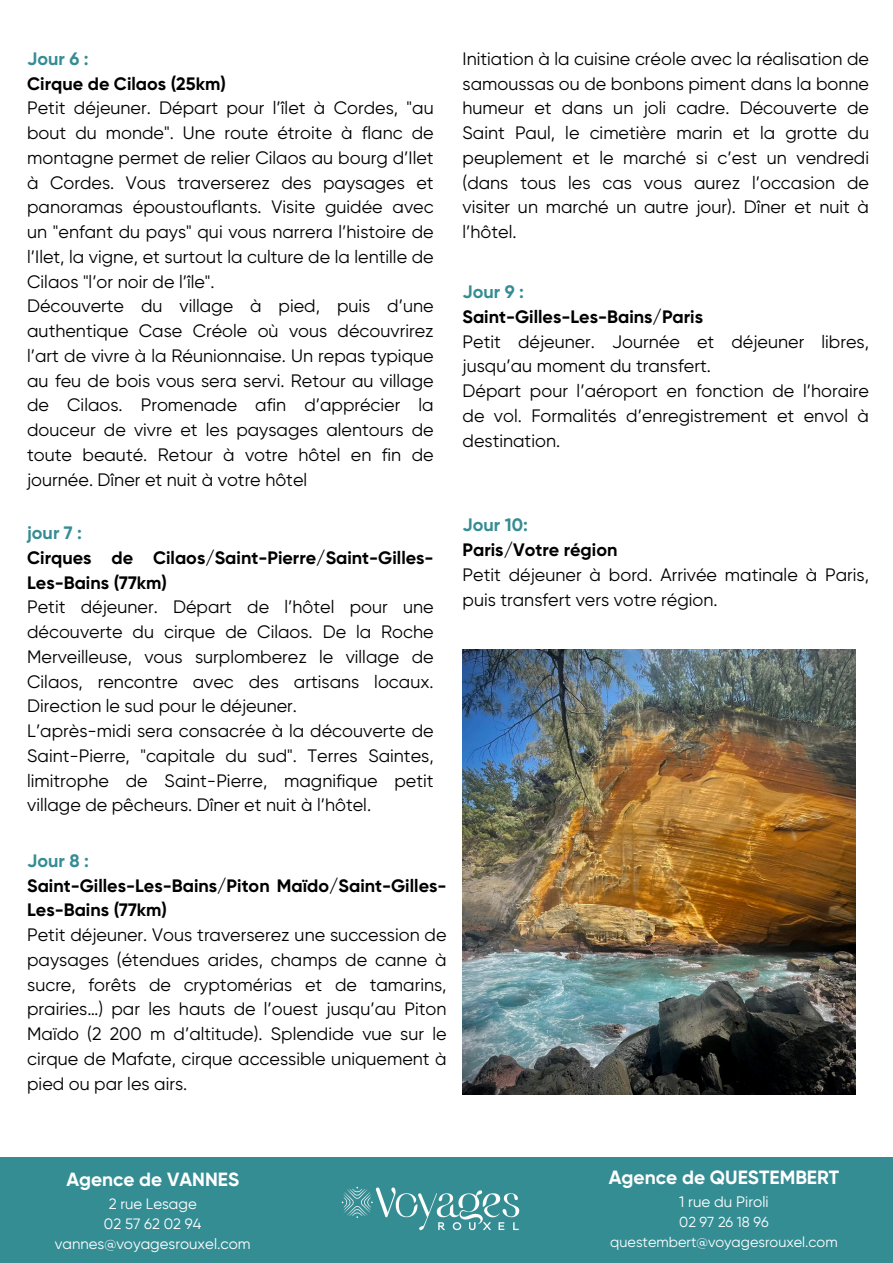
<style>
.page{position:relative;width:893px;height:1263px;background:#fff}
.page>*{position:absolute;margin:0;border:0;box-sizing:border-box;transform-origin:0 0}
.t1{font:700 19.2px "Gilroy";color:#fff}
.t2{font:700 19.12px "Gilroy";color:#fff}
.t3{font:18px/24.8px "Gilroy";color:#000}
.t4{font:15.23px "Gilroy";color:#fff}
.t5{font:15px "Gilroy";color:#fff}
.t6{font:14.48px "Gilroy";color:#fff}
.s1{font-weight:700;color:#358d94}
.s2{font-weight:700}
</style>
<div class="page">
<div style="left:0;top:1157px;width:893px;height:106px;background:#358d94"></div>
<img style="left:341px;top:1186px;width:179px;height:45px">
<img style="left:462px;top:649px;width:394px;height:445px">
<p class="t3" style="left:27px;top:46px;width:408px"><span class="s1">Jour 6 :<br></span><span class="s2">Cirque de Cilaos (25km)<br></span>Petit déjeuner. Départ pour l’îlet à Cordes, "au bout du monde". Une route étroite à flanc de montagne permet de relier Cilaos au bourg d’Ilet à Cordes. Vous traverserez des paysages et panoramas époustouflants. Visite guidée avec un "enfant du pays" qui vous narrera l’histoire de l’Ilet, la vigne, et surtout la culture de la lentille de Cilaos "l’or noir de l’île".<br>Découverte du village à pied, puis d’une authentique Case Créole où vous découvrirez l’art de vivre à la Réunionnaise. Un repas typique au feu de bois vous sera servi. Retour au village de Cilaos. Promenade afin d’apprécier la douceur de vivre et les paysages alentours de toute beauté. Retour à votre hôtel en fin de journée. Dîner et nuit à votre hôtel</p>
<p class="t3" style="left:462px;top:46px;width:408px;text-align:justify">Initiation à la cuisine créole avec la réalisation de samoussas ou de bonbons piment dans la bonne humeur et dans un joli cadre. Découverte de Saint Paul, le cimetière marin et la grotte du peuplement et le marché si c’est un vendredi (dans tous les cas vous aurez l’occasion de visiter un marché un autre jour). Dîner et nuit à l’hôtel.</p>
<p class="t3" style="left:462px;top:280px;width:408px"><span class="s1">Jour 9 :<br></span><span class="s2">Saint-Gilles-Les-Bains/Paris<br></span>Petit déjeuner. Journée et déjeuner libres, jusqu’au moment du transfert.<br>Départ pour l’aéroport en fonction de l’horaire de vol. Formalités d’enregistrement et envol à destination.</p>
<p class="t3" style="left:27px;top:521px;width:408px"><span class="s1">jour 7 :<br></span><span class="s2">Cirques de Cilaos/Saint-Pierre/Saint-Gilles-Les-Bains (77km)<br></span>Petit déjeuner. Départ de l’hôtel pour une découverte du cirque de Cilaos. De la Roche Merveilleuse, vous surplomberez le village de Cilaos, rencontre avec des artisans locaux.<br>Direction le sud pour le déjeuner.<br>L’après-midi sera consacrée à la découverte de Saint-Pierre, "capitale du sud". Terres Saintes, limitrophe de Saint-Pierre, magnifique petit village de pêcheurs. Dîner et nuit à l’hôtel.</p>
<p class="t3" style="left:27px;top:848px;width:421px"><span class="s1">Jour 8 :<br></span><span class="s2">Saint-Gilles-Les-Bains/Piton Maïdo/Saint-Gilles-Les-Bains (77km)<br></span>Petit déjeuner. Vous traverserez une succession de paysages (étendues arides, champs de canne à sucre, forêts de cryptomérias et de tamarins, prairies…) par les hauts de l’ouest jusqu’au Piton Maïdo (2 200 m d’altitude). Splendide vue sur le cirque de Mafate, cirque accessible uniquement à pied ou par les airs.</p>
<p class="t3" style="left:462px;top:513px;width:408px"><span class="s1">Jour 10:<br></span><span class="s2">Paris/Votre région<br></span>Petit déjeuner à bord. Arrivée matinale à Paris, puis transfert vers votre région.</p>
<h1 class="t2" style="left:66px;top:1167px;width:174px">Agence de VANNES</h1>
<h1 class="t5" style="left:109px;top:1195px;width:90px">2 rue Lesage</h1>
<h1 class="t5" style="left:104px;top:1215px;width:99px">02 57 62 02 94</h1>
<h1 class="t5" style="left:55px;top:1235px;width:197px">vannes@voyagesrouxel.com</h1>
<h1 class="t1" style="left:609px;top:1166px;width:232px">Agence de QUESTEMBERT</h1>
<p class="t4" style="left:679px;top:1192px;width:91px">1 rue du Piroli</p>
<p class="t6" style="left:679px;top:1213px;width:91px">02 97 26 18 96</p>
<p class="t6" style="left:610px;top:1234px;width:229px">questembert@voyagesrouxel.com</p>
</div>
